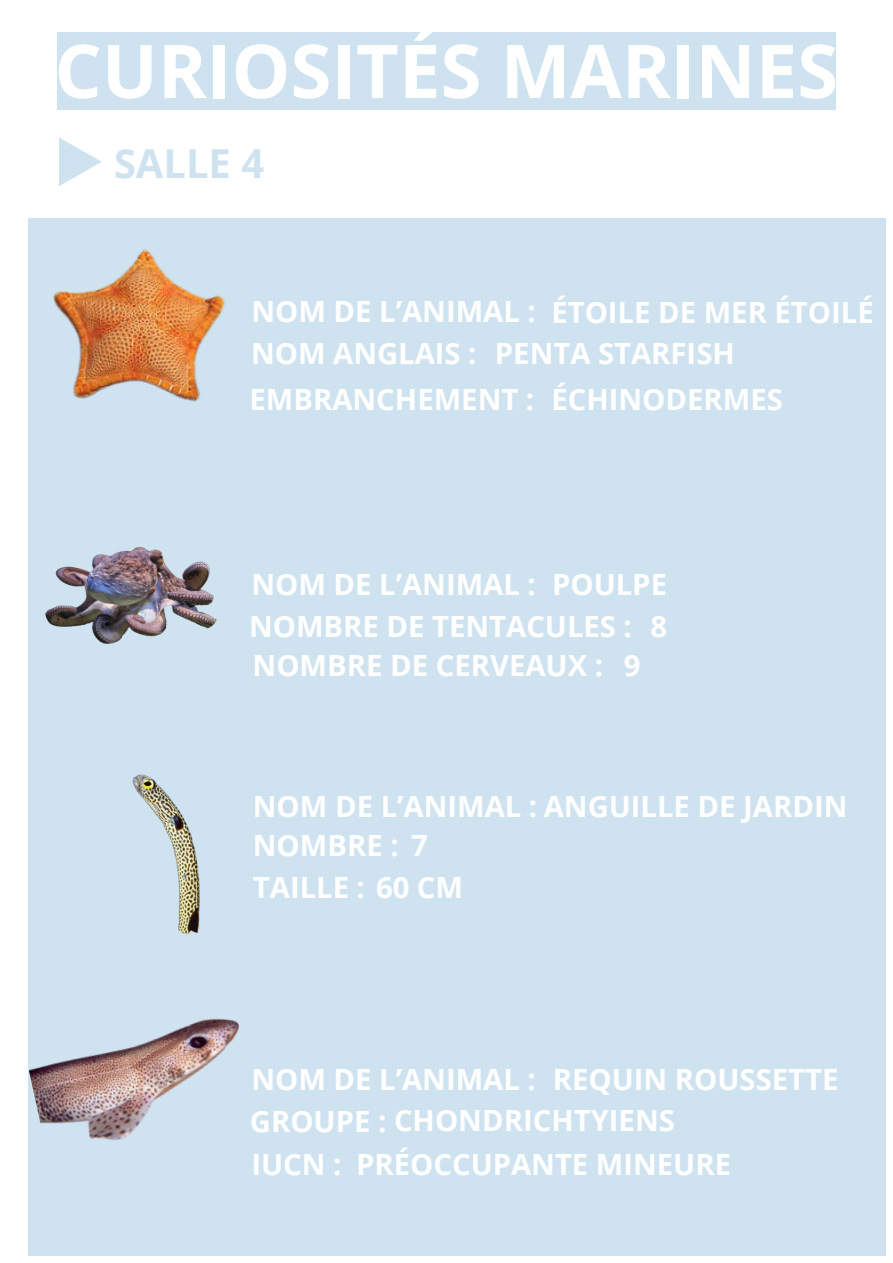
<style>
.page{position:relative;width:893px;height:1263px;background:#fff}
.page>*{position:absolute;margin:0;border:0;box-sizing:border-box;transform-origin:0 0}
.t1{font:700 74.25px "Open Sans";color:#fff}
.t2{font:700 39.9px "Open Sans";color:#cfe2f0}
.t3{font:700 29.25px "Open Sans";color:#fff}
</style>
<div class="page">
<div style="left:28px;top:218px;width:858px;height:1037px;background:#cfe2f0"></div>
<div style="left:57px;top:32px;width:779px;height:78px;background:#cfe2f0"></div>
<svg style="left:59px;top:137px;width:43px;height:49px"></svg>
<img style="left:45px;top:547px;width:172px;height:97px">
<img style="left:132px;top:774px;width:68px;height:161px">
<img style="left:28px;top:1018px;width:212px;height:122px">
<img style="left:53px;top:249px;width:172px;height:153px">
<p class="t1" style="left:54px;top:19px;width:785px">CURIOSITÉS MARINES</p>
<p class="t2" style="left:114px;top:135px;width:152px">SALLE 4</p>
<p class="t3" style="left:551px;top:292px;width:324px">ÉTOILE DE MER ÉTOILÉ</p>
<p class="t3" style="left:495px;top:333px;width:241px">PENTA STARFISH</p>
<p class="t3" style="left:551px;top:378px;width:233px">ÉCHINODERMES</p>
<p class="t3" style="left:251px;top:291px;width:286px">NOM DE L’ANIMAL :</p>
<p class="t3" style="left:251px;top:333px;width:227px">NOM ANGLAIS :</p>
<p class="t3" style="left:249px;top:378px;width:286px">EMBRANCHEMENT :</p>
<p class="t3" style="left:251px;top:564px;width:286px">NOM DE L’ANIMAL :</p>
<p class="t3" style="left:552px;top:564px;width:116px">POULPE</p>
<p class="t3" style="left:650px;top:606px;width:18px">8</p>
<p class="t3" style="left:624px;top:645px;width:18px">9</p>
<p class="t3" style="left:249px;top:606px;width:384px">NOMBRE DE TENTACULES :</p>
<p class="t3" style="left:253px;top:645px;width:352px">NOMBRE DE CERVEAUX :</p>
<p class="t3" style="left:253px;top:785px;width:596px">NOM DE L’ANIMAL : ANGUILLE DE JARDIN</p>
<p class="t3" style="left:253px;top:825px;width:177px">NOMBRE : 7</p>
<p class="t3" style="left:253px;top:867px;width:212px">TAILLE : 60 CM</p>
<p class="t3" style="left:251px;top:1059px;width:286px">NOM DE L’ANIMAL :</p>
<p class="t3" style="left:553px;top:1059px;width:287px">REQUIN ROUSSETTE</p>
<p class="t3" style="left:250px;top:1099px;width:426px">GROUPE : CHONDRICHTYIENS</p>
<p class="t3" style="left:251px;top:1144px;width:92px">IUCN :</p>
<p class="t3" style="left:356px;top:1144px;width:376px">PRÉOCCUPANTE MINEURE</p>
</div>
